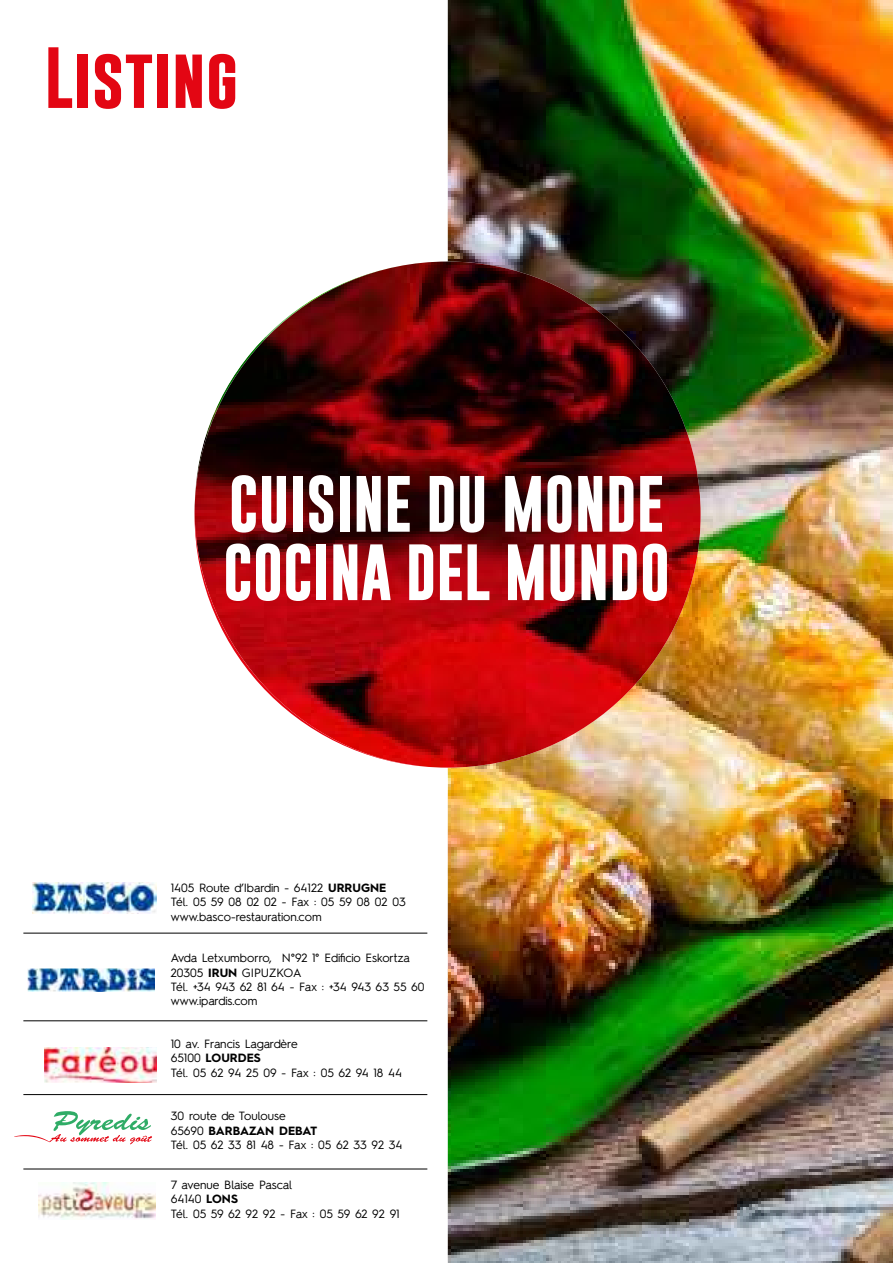
<style>
.page{position:relative;width:893px;height:1263px;background:#fff}
.page>*{position:absolute;margin:0;border:0;box-sizing:border-box;transform-origin:0 0}
.t1{font:700 61.95px "Gobold";color:#e30613}
.t2{font:700 57px/68.4px "Gobold";color:#fff}
.t3{font:12px/14.4px "Hurme Geometric Sans 2";color:#000}
.s1{font-weight:700}
</style>
<div class="page">
<img style="left:448px;top:0;width:445px;height:1263px">
<svg style="left:23px;top:0;width:425px;height:1263px"></svg>
<img style="left:195px;top:261px;width:506px;height:507px;border-radius:252px">
<svg style="left:194px;top:261px;width:254px;height:507px"></svg>
<img style="left:45px;top:1047px;width:111px;height:35px">
<svg style="left:14px;top:1111px;width:138px;height:33px"></svg>
<img style="left:38px;top:1182px;width:118px;height:37px">
<img style="left:32px;top:883px;width:124px;height:30px">
<img style="left:28px;top:968px;width:127px;height:24px">
<hr style="left:23px;top:933px;width:404px;height:1px;background:#000">
<hr style="left:23px;top:1020px;width:404px;height:1px;background:#000">
<hr style="left:23px;top:1094px;width:404px;height:1px;background:#000">
<hr style="left:23px;top:1169px;width:404px;height:1px;background:#000">
<h1 class="t1" style="left:44px;top:37px;width:196px">Listing</h1>
<h2 class="t2" style="left:223px;top:470px;width:448px">CUISINE DU MONDE<br>COCINA DEL MUNDO</h2>
<p class="t3" style="left:171px;top:880px;width:236px">1405 Route d’Ibardin - 64122 <span class="s1">URRUGNE<br></span>Tél. 05 59 08 02 02 - Fax : 05 59 08 02 03 www.basco-restauration.com</p>
<p class="t3" style="left:171px;top:950px;width:255px">Avda Letxumborro, N°92 1° Edificio Eskortza<br>20305 <span class="s1">IRUN</span> GIPUZKOA<br>Tél. +34 943 62 81 64 - Fax : +34 943 63 55 60 www.ipardis.com</p>
<p class="t3" style="left:171px;top:1036px;width:233px">10 av. Francis Lagardère<br>65100 <span class="s1">LOURDES<br></span>Tél. 05 62 94 25 09 - Fax : 05 62 94 18 44</p>
<p class="t3" style="left:171px;top:1108px;width:233px">30 route de Toulouse<br>65690 <span class="s1">BARBAZAN DEBAT<br></span>Tél. 05 62 33 81 48 - Fax : 05 62 33 92 34</p>
<p class="t3" style="left:171px;top:1177px;width:230px">7 avenue Blaise Pascal<br>64140 <span class="s1">LONS<br></span>Tél. 05 59 62 92 92 - Fax : 05 59 62 92 91</p>
</div>
